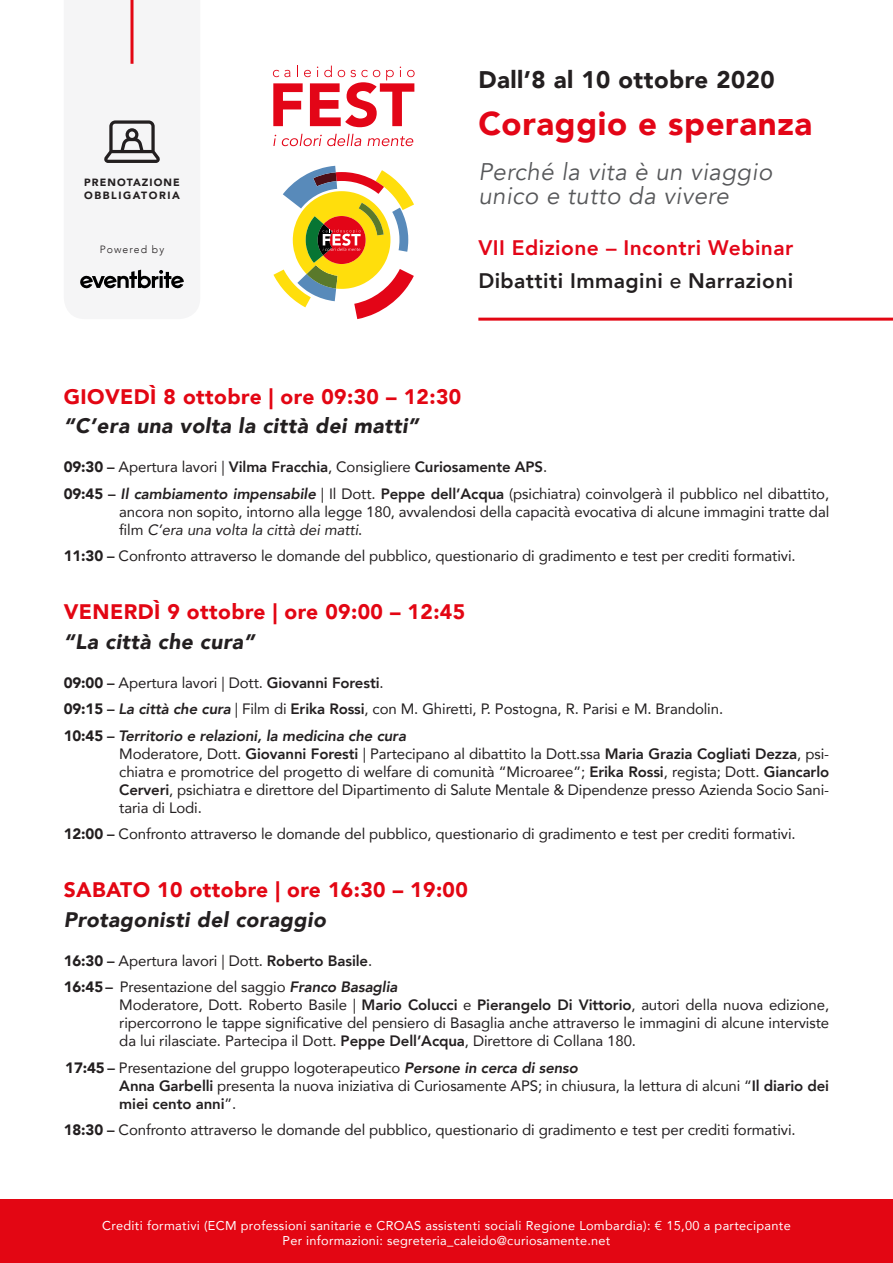
<style>
.page{position:relative;width:893px;height:1263px;background:#fff}
.page>*{position:absolute;margin:0;border:0;box-sizing:border-box;transform-origin:0 0}
.t1{font:900 33px "Avenir";letter-spacing:.02em;color:#e30517}
.t2{font:italic 24px/24px "Avenir";letter-spacing:.02em;color:#57585a}
.t3{font:900 24px "Avenir";letter-spacing:.02em;color:#231f20}
.t4{font:900 21px "Avenir";letter-spacing:.02em;color:#e30613}
.t5{font:italic 900 21px "Avenir";letter-spacing:.02em;color:#231f20}
.t6{font:800 21px/33.8px "Avenir";letter-spacing:.02em;color:#e30517}
.t7{font:15px/18px "Avenir";letter-spacing:-.01em;color:#231f20}
.t8{font:12.75px/15.3px "Avenir";letter-spacing:.025em;color:#fff;text-align:center}
.t9{font:900 10.5px/12.6px "Avenir";letter-spacing:.1em;color:#231f20}
.t10{font:300 10.5px "Avenir";letter-spacing:.1em;color:#231f20}
.s1{color:#e30613}
.s2{color:#231f20}
.s3{font-weight:500;color:#231f20}
.s4{font-weight:900}
.s5{font-weight:800}
.s6{font-weight:800;font-style:italic}
.s7{font-style:italic}
</style>
<div class="page">
<svg style="left:273px;top:166px;width:141px;height:153px"></svg>
<svg style="left:273px;top:135px;width:3px;height:11px"></svg>
<svg style="left:282px;top:134px;width:79px;height:12px"></svg>
<svg style="left:368px;top:136px;width:45px;height:10px"></svg>
<svg style="left:273px;top:66px;width:142px;height:61px"></svg>
<hr style="left:478px;top:318px;width:415px;height:3px;background:#e30613">
<div style="left:0;top:1199px;width:893px;height:64px;background:#e30613"></div>
<svg style="left:80px;top:0;width:104px;height:289px"></svg>
<p class="t9" style="left:84px;top:176px;width:97px">PRENOTAZIONE<br>OBBLIGATORIA</p>
<p class="t10" style="left:100px;top:243px;width:66px">Powered by</p>
<h2 class="t3" style="left:478px;top:59px;width:298px">Dall’8 al 10 ottobre 2020</h2>
<h1 class="t1" style="left:478px;top:96px;width:335px">Co<span class="s1">ra</span>ggio e speranza</h1>
<h2 class="t2" style="left:478px;top:160px;width:295px">Perché la vita è un viaggio unico e tutto da vivere</h2>
<h3 class="t6" style="left:478px;top:230px;width:316px">VII Edizione – Incontri Webinar<br><span class="s2">Dibattiti Immagini</span> <span class="s3">e</span> <span class="s2">Narrazioni</span></h3>
<h3 class="t4" style="left:64px;top:378px;width:399px">GIOVEDÌ 8 ottobre | ore 09:30 – 12:30</h3>
<h3 class="t5" style="left:64px;top:408px;width:357px">“C’era una volta la città dei matti”</h3>
<p class="t7" style="left:64px;top:453px;width:767px;line-height:26.5px"><span class="s4">09:30</span> <span class="s5">–</span> Apertura lavori | <span class="s5">Vilma Fracchia</span>, Consigliere <span class="s5">Curiosamente APS</span>.<br><span class="s4">09:45</span> <span class="s5">–</span> <span class="s6">Il cambiamento impensabile</span> | Il Dott. <span class="s5">Peppe dell’Acqua</span> (psichiatra) coinvolgerà il pubblico nel dibattito,</p>
<p class="t7" style="left:119px;top:502px;width:711px">ancora non sopito, intorno alla legge 180, avvalendosi della capacità evocativa di alcune immagini tratte dal film <span class="s7">C’era una volta la città dei matti</span>.</p>
<p class="t7" style="left:64px;top:547px;width:733px"><span class="s4">11:30</span> <span class="s5">–</span> Confronto attraverso le domande del pubblico, questionario di gradimento e test per crediti formativi.</p>
<h3 class="t4" style="left:64px;top:594px;width:403px">VENERDÌ 9 ottobre | ore 09:00 – 12:45</h3>
<h3 class="t5" style="left:64px;top:624px;width:192px">“La città che cura”</h3>
<p class="t7" style="left:64px;top:669px;width:661px;line-height:26.5px"><span class="s4">09:00</span> <span class="s5">–</span> Apertura lavori | Dott. <span class="s5">Giovanni Foresti</span>.<br><span class="s4">09:15</span> <span class="s5">–</span> <span class="s6">La città che cura</span> | Film di <span class="s5">Erika Rossi</span>, con M. Ghiretti, P. Postogna, R. Parisi e M. Brandolin.<br><span class="s4">10:45</span> <span class="s5">–</span> <span class="s6">Territorio e relazioni, la medicina che cura</span></p>
<p class="t7" style="left:119px;top:744px;width:711px;text-align:justify">Moderatore, Dott. <span class="s5">Giovanni Foresti</span> | Partecipano al dibattito la Dott.ssa <span class="s5">Maria Grazia Cogliati Dezza</span>, psi&shy;chiatra e promotrice del progetto di welfare di comunità “Microaree”; <span class="s5">Erika Rossi</span>, regista; Dott. <span class="s5">Giancarlo Cerveri</span>, psichiatra e direttore del Dipartimento di Salute Mentale &amp; Dipendenze presso Azienda Socio Sani&shy;taria di Lodi.</p>
<p class="t7" style="left:64px;top:825px;width:733px"><span class="s4">12:00</span> <span class="s5">–</span> Confronto attraverso le domande del pubblico, questionario di gradimento e test per crediti formativi.</p>
<h3 class="t4" style="left:64px;top:872px;width:406px">SABATO 10 ottobre | ore 16:30 – 19:00</h3>
<h3 class="t5" style="left:64px;top:902px;width:264px">Protagonisti del coraggio</h3>
<p class="t7" style="left:64px;top:947px;width:335px;line-height:26.5px"><span class="s4">16:30</span> <span class="s5">–</span> Apertura lavori | Dott. <span class="s5">Roberto Basile</span>.<br><span class="s4">16:45</span><span class="s5">–</span> Presentazione del saggio <span class="s6">Franco Basaglia</span></p>
<p class="t7" style="left:119px;top:996px;width:711px;text-align:justify">Moderatore, Dott. Roberto Basile | <span class="s5">Mario Colucci</span> e <span class="s5">Pierangelo Di Vittorio</span>, autori della nuova edizione, ripercorrono le tappe significative del pensiero di Basaglia anche attraverso le immagini di alcune interviste da lui rilasciate. Partecipa il Dott. <span class="s5">Peppe Dell’Acqua</span>, Direttore di Collana 180.</p>
<p class="t7" style="left:119px;top:1058px;width:711px;text-indent:-54px"><span class="s4">17:45</span> <span class="s5">–</span> Presentazione del gruppo logoterapeutico <span class="s6">Persone in cerca di senso<br></span><span class="s5">Anna Garbelli</span> presenta la nuova iniziativa di Curiosamente APS; in chiusura, la lettura di alcuni “<span class="s5">Il diario dei miei cento anni</span>”.</p>
<p class="t7" style="left:64px;top:1121px;width:733px"><span class="s4">18:30</span> <span class="s5">–</span> Confronto attraverso le domande del pubblico, questionario di gradimento e test per crediti formativi.</p>
<p class="t8" style="left:102px;top:1217px;width:690px">Crediti formativi (ECM professioni sanitarie e CROAS assistenti sociali Regione Lombardia): € 15,00 a partecipante<br>Per informazioni: segreteria_caleido@curiosamente.net</p>
</div>
